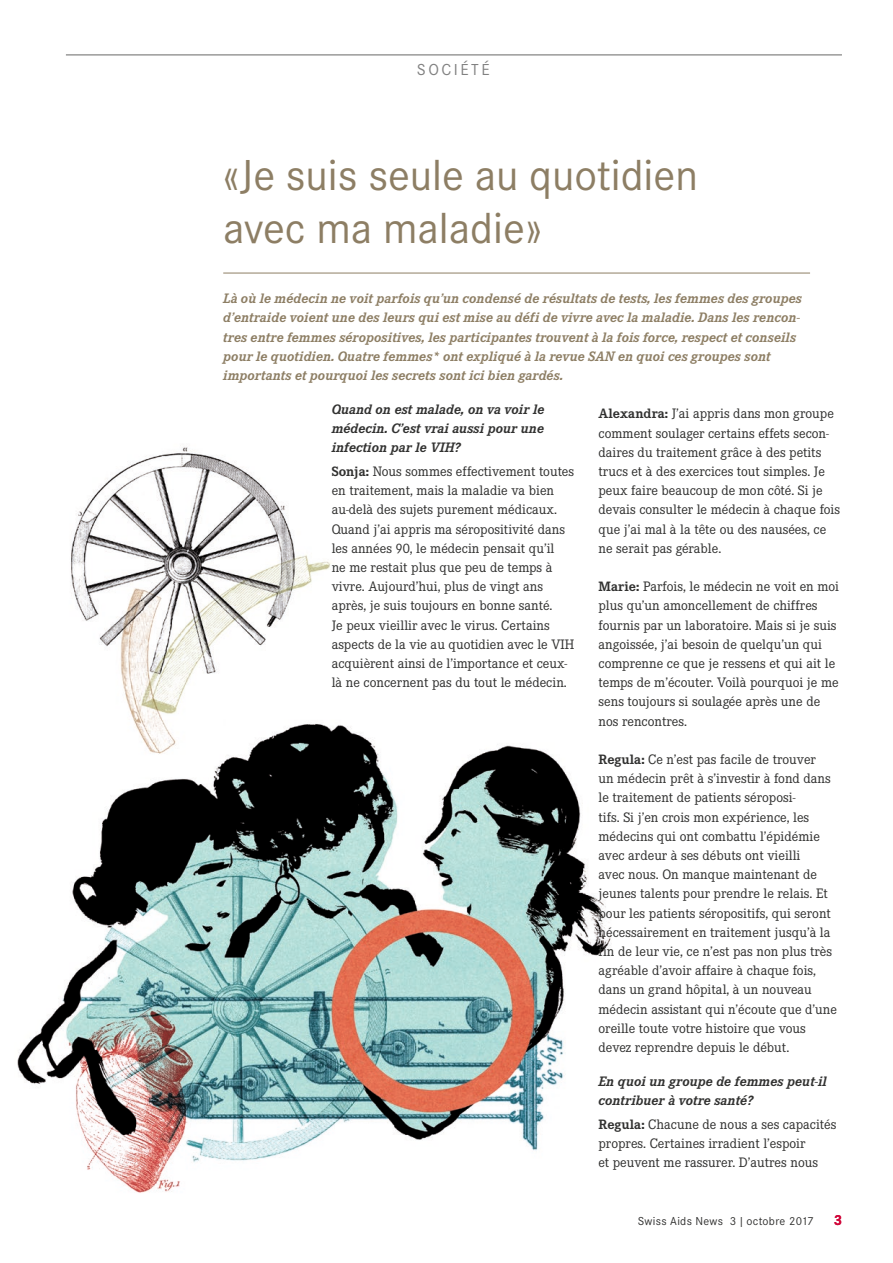
<style>
.page{position:relative;width:893px;height:1263px;background:#fff}
.page>*{position:absolute;margin:0;border:0;box-sizing:border-box;transform-origin:0 0}
.t1{font:45px/52.5px "Corporate STOT";color:#8d7e64}
.t2{font:16.5px "Corporate STOT";letter-spacing:.15em;color:#818181}
.t3{font:700 15px "Corporate STOT";color:#d1083b}
.t4{font:14.25px/19.2px "Corporate ETOT";color:#313130}
.t5{font:italic 700 14.25px/19.2px "Corporate ETOT";letter-spacing:.005em;color:#8d7e64}
.t6{font:italic 700 14.25px/19.2px "Corporate ETOT";color:#313130;text-align:justify}
.t7{font:12px "Corporate STOT";letter-spacing:.025em;color:#313130}
.s1{font-weight:700;font-size:14.1px}
</style>
<div class="page">
<img style="left:17px;top:447px;width:594px;height:746px">
<hr style="left:66px;top:55px;width:776px;height:1px;background:#686867">
<hr style="left:223px;top:273px;width:587px;height:1px;background:#8d7e64">
<p class="t2" style="left:417px;top:60px;width:74px">SOCIÉTÉ</p>
<h1 class="t1" style="left:223px;top:149px;width:476px">«Je suis seule au quotidien avec ma maladie»</h1>
<p class="t5" style="left:223px;top:289px;width:580px">Là où le médecin ne voit parfois qu’un condensé de résultats de tests, les femmes des groupes d’entraide voient une des leurs qui est mise au défi de vivre avec la maladie. Dans les rencon&shy;tres entre femmes séropositives, les participantes trouvent à la fois force, respect et conseils pour le quotidien. Quatre femmes* ont expliqué à la revue SAN en quoi ces groupes sont importants et pourquoi les secrets sont ici bien gardés.</p>
<p class="t6" style="left:332px;top:400px;width:214px">Quand on est malade, on va voir le médecin. C’est vrai aussi pour une infection par le VIH?</p>
<p class="t4" style="left:332px;top:462px;width:244px"><span class="s1">Sonja:</span> Nous sommes effectivement toutes en traitement, mais la maladie va bien au-delà des sujets purement médicaux.<br>Quand j’ai appris ma séropositivité dans les années 90, le médecin pensait qu’il<br>ne me restait plus que peu de temps à vivre. Aujourd’hui, plus de vingt ans après, je suis toujours en bonne santé.<br>Je peux vieillir avec le virus. Certains aspects de la vie au quotidien avec le VIH acquièrent ainsi de l’importance et ceux&shy;là ne concernent pas du tout le médecin.</p>
<p class="t4" style="left:598px;top:404px;width:243px"><span class="s1">Alexandra:</span> J’ai appris dans mon groupe comment soulager certains effets secon&shy;daires du traitement grâce à des petits trucs et à des exercices tout simples. Je peux faire beaucoup de mon côté. Si je devais consulter le médecin à chaque fois que j’ai mal à la tête ou des nausées, ce ne serait pas gérable.</p>
<p class="t4" style="left:598px;top:577px;width:242px"><span class="s1">Marie:</span> Parfois, le médecin ne voit en moi plus qu’un amoncellement de chiffres fournis par un laboratoire. Mais si je suis angoissée, j’ai besoin de quelqu’un qui comprenne ce que je ressens et qui ait le temps de m’écouter. Voilà pourquoi je me sens toujours si soulagée après une de nos rencontres.</p>
<p class="t4" style="left:598px;top:750px;width:240px"><span class="s1">Regula:</span> Ce n’est pas facile de trouver<br>un médecin prêt à s’investir à fond dans le traitement de patients séroposi-<br>tifs. Si j’en crois mon expérience, les médecins qui ont combattu l’épidémie avec ardeur à ses débuts ont vieilli<br>avec nous. On manque maintenant de jeunes talents pour prendre le relais. Et pour les patients séropositifs, qui seront nécessairement en traitement jusqu’à la fin de leur vie, ce n’est pas non plus très agréable d’avoir affaire à chaque fois, dans un grand hôpital, à un nouveau médecin assistant qui n’écoute que d’une oreille toute votre histoire que vous devez reprendre depuis le début.</p>
<p class="t6" style="left:598px;top:1072px;width:230px">En quoi un groupe de femmes peut-il contribuer à votre santé?</p>
<p class="t4" style="left:598px;top:1115px;width:239px"><span class="s1">Regula:</span> Chacune de nous a ses capacités propres. Certaines irradient l’espoir<br>et peuvent me rassurer. D’autres nous</p>
<p class="t7" style="left:638px;top:1214px;width:178px">Swiss Aids News 3 | octobre 2017</p>
<p class="t3" style="left:834px;top:1211px;width:10px">3</p>
</div>
